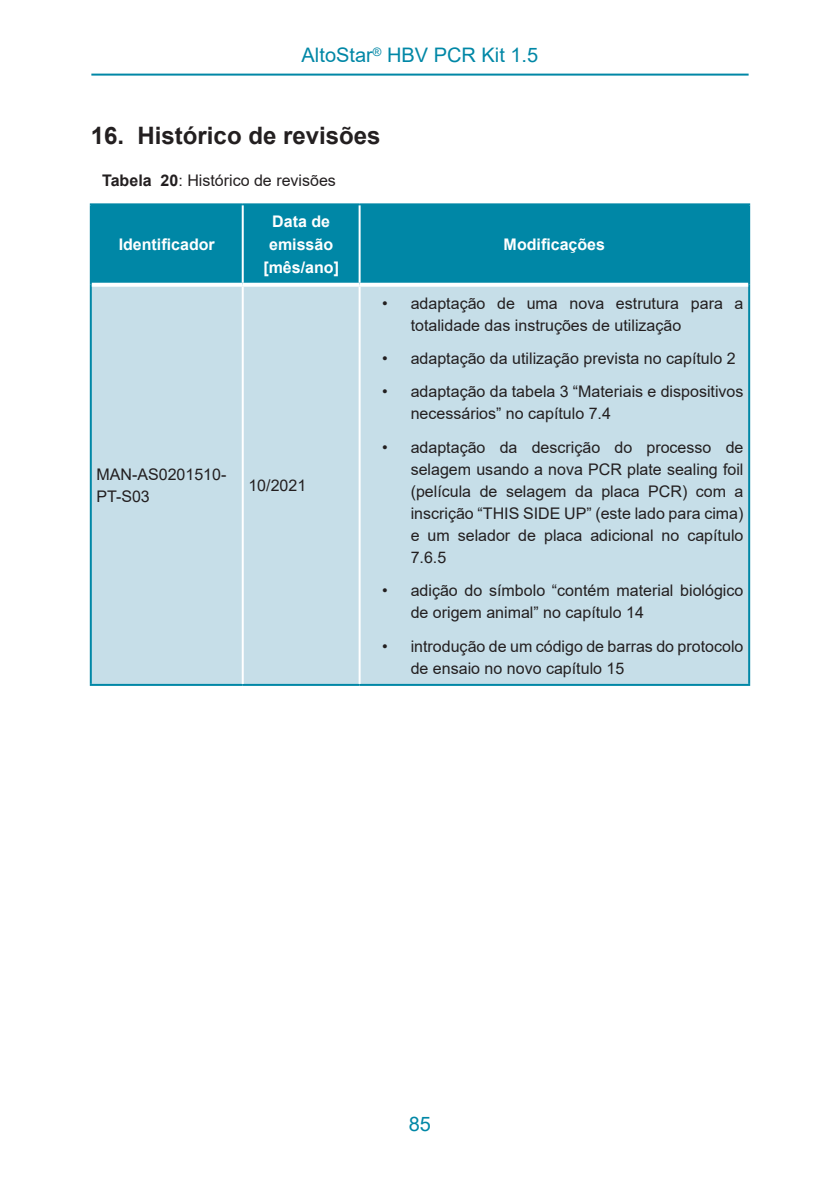
<style>
.page{position:relative;width:840px;height:1191px;background:#fff}
.page>*{position:absolute;margin:0;border:0;box-sizing:border-box;transform-origin:0 0}
.Level_1{font:700 24px "Arial";color:#231f20}
.Seitenkopf{font:20px "Arial";color:#0087a6}
.Titel{font:16px/22px "Arial";color:#231f20}
.Kopfzeile{font:700 16px/23px "Arial";color:#fff;text-align:center}
.Mengentext_links{font:16px/22px "Arial";color:#231f20}
.s1{font-weight:700}
</style>
<div class="page">
<hr style="left:91px;top:74px;width:657px;height:2px;background:#0087a6">
<div style="left:92px;top:205px;width:655px;height:78px;background:#0087a6"></div>
<div style="left:92px;top:287px;width:655px;height:397px;background:#c6dee8"></div>
<hr style="left:90px;top:285px;width:2px;height:399px;background:#0087a6">
<hr style="left:747px;top:285px;width:2px;height:399px;background:#0087a6">
<hr style="left:90px;top:684px;width:152px;height:2px;background:#0087a6">
<hr style="left:242px;top:684px;width:117px;height:2px;background:#0087a6">
<hr style="left:359px;top:684px;width:390px;height:2px;background:#0087a6">
<hr style="left:241px;top:287px;width:2px;height:397px;background:#fff">
<hr style="left:358px;top:287px;width:2px;height:397px;background:#fff">
<hr style="left:90px;top:203px;width:152px;height:2px;background:#0087a6">
<hr style="left:90px;top:205px;width:2px;height:80px;background:#0087a6">
<svg style="left:92px;top:286px;width:150px;height:1px"></svg>
<hr style="left:242px;top:203px;width:117px;height:2px;background:#0087a6">
<hr style="left:241px;top:205px;width:2px;height:78px;background:#fff">
<svg style="left:242px;top:283px;width:117px;height:4px"></svg>
<hr style="left:359px;top:203px;width:390px;height:2px;background:#0087a6">
<hr style="left:747px;top:205px;width:2px;height:80px;background:#0087a6">
<hr style="left:358px;top:205px;width:2px;height:78px;background:#fff">
<svg style="left:359px;top:283px;width:388px;height:4px"></svg>
<p class="Seitenkopf" style="left:301px;top:41px;width:238px">AltoStar<sup>®</sup> HBV PCR Kit 1.5</p>
<p class="Level_1" style="left:91px;top:118px;width:291px">16. Histórico de revisões</p>
<p class="Titel" style="left:102px;top:170px;width:235px"><span class="s1">Tabela 20</span>: Histórico de revisões</p>
<p class="Kopfzeile" style="left:119px;top:233px;width:98px">Identificador</p>
<p class="Kopfzeile" style="left:263px;top:210px;width:77px">Data de emissão [mês/ano]</p>
<p class="Kopfzeile" style="left:503px;top:233px;width:103px">Modificações</p>
<p class="Mengentext_links" style="left:96px;top:463px;width:131px">MAN-AS0201510-<br>PT-S03</p>
<p class="Mengentext_links" style="left:248px;top:474px;width:59px">10/2021</p>
<p class="Titel" style="left:410px;top:292px;width:334px;text-indent:-28px">• adaptação de uma nova estrutura para a totalidade das instruções de utilização</p>
<p class="Titel" style="left:382px;top:347px;width:354px">• adaptação da utilização prevista no capítulo 2</p>
<p class="Titel" style="left:410px;top:381px;width:334px;text-indent:-28px">• adaptação da tabela 3 “Materiais e dispositivos necessários” no capítulo 7.4</p>
<p class="Titel" style="left:410px;top:436px;width:334px;text-align:justify;text-indent:-28px">• adaptação da descrição do processo de selagem usando a nova PCR plate sealing foil (película de selagem da placa PCR) com a inscrição “THIS SIDE UP” (este lado para cima) e um selador de placa adicional no capítulo 7.6.5</p>
<p class="Titel" style="left:410px;top:579px;width:334px;text-indent:-28px">• adição do símbolo “contém material biológico de origem animal” no capítulo 14</p>
<p class="Titel" style="left:410px;top:635px;width:334px;text-indent:-28px">• introdução de um código de barras do protocolo de ensaio no novo capítulo 15</p>
<p class="Seitenkopf" style="left:408px;top:1110px;width:24px">85</p>
</div>
